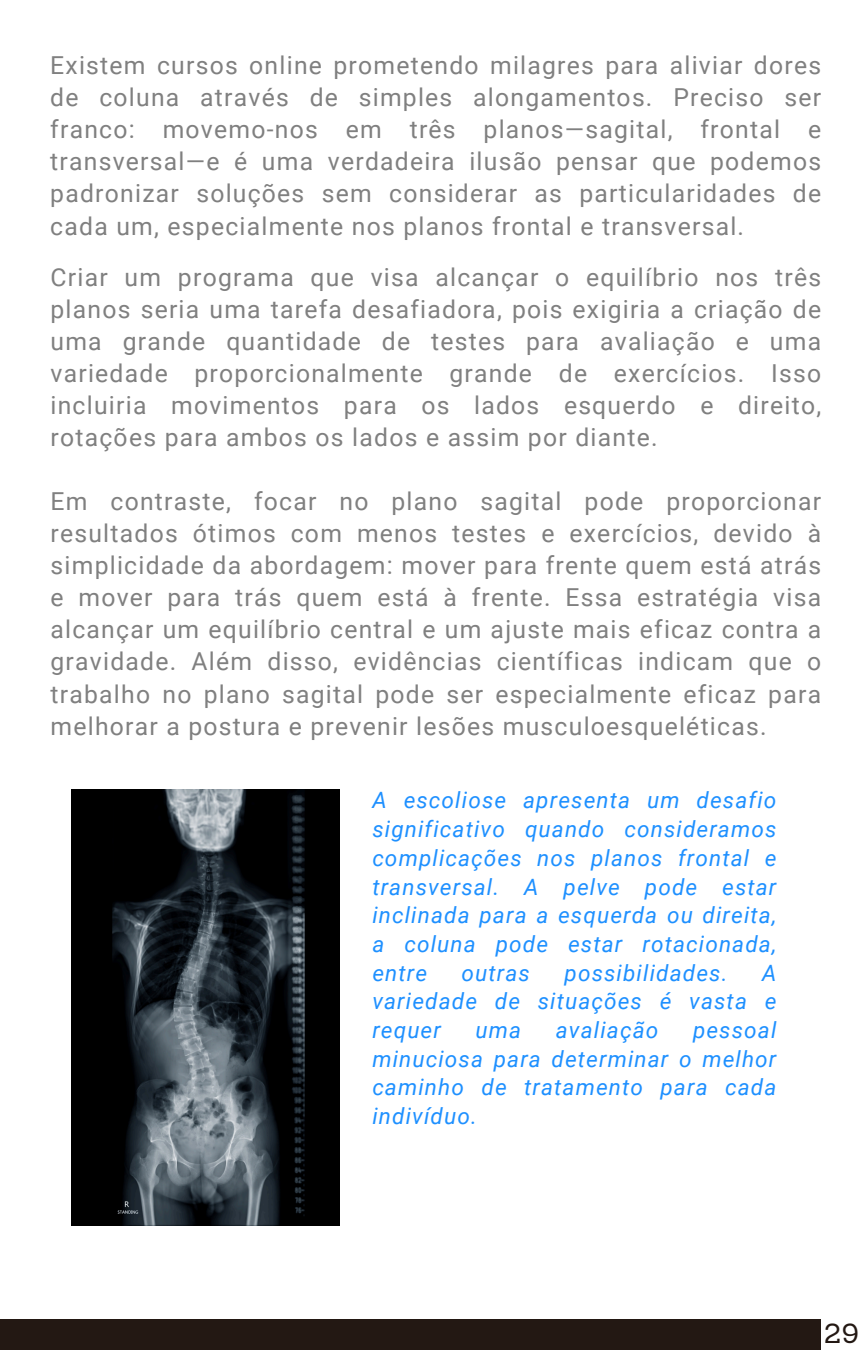
<style>
.page{position:relative;width:864px;height:1350px;background:#fff}
.page>*{position:absolute;margin:0;border:0;box-sizing:border-box;transform-origin:0 0}
.t1{font:27px "Sanchez";color:#231813}
.t2{font:24.75px/31.9px "Roboto";letter-spacing:.05em;color:#808080;text-align:justify}
.t3{font:italic 22.5px/28.8px "Roboto";letter-spacing:.05em;color:#1e90ff;text-align:justify}
</style>
<div class="page">
<img style="left:71px;top:790px;width:269px;height:435px">
<div style="left:0;top:1319px;width:821px;height:31px;background:#231813"></div>
<p class="t2" style="left:50px;top:50px;width:772px">Existem cursos online prometendo milagres para aliviar dores de coluna através de simples alongamentos. Preciso ser franco: movemo-nos em três planos—sagital, frontal e transversal—e é uma verdadeira ilusão pensar que podemos padronizar soluções sem considerar as particularidades de cada um, especialmente nos planos frontal e transversal.</p>
<p class="t2" style="left:51px;top:261px;width:772px">Criar um programa que visa alcançar o equilíbrio nos três planos seria uma tarefa desafiadora, pois exigiria a criação de uma grande quantidade de testes para avaliação e uma variedade proporcionalmente grande de exercícios. Isso incluiria movimentos para os lados esquerdo e direito, rotações para ambos os lados e assim por diante.</p>
<p class="t2" style="left:51px;top:486px;width:772px">Em contraste, focar no plano sagital pode proporcionar resultados ótimos com menos testes e exercícios, devido à simplicidade da abordagem: mover para frente quem está atrás e mover para trás quem está à frente. Essa estratégia visa alcançar um equilíbrio central e um ajuste mais eficaz contra a gravidade. Além disso, evidências científicas indicam que o trabalho no plano sagital pode ser especialmente eficaz para melhorar a postura e prevenir lesões musculoesqueléticas.</p>
<p class="t3" style="left:372px;top:786px;width:406px">A escoliose apresenta um desafio significativo quando consideramos complicações nos planos frontal e transversal. A pelve pode estar inclinada para a esquerda ou direita, a coluna pode estar rotacionada, entre</p>
<p class="t3" style="left:462px;top:958px;width:70px">outras</p>
<p class="t3" style="left:565px;top:958px;width:165px">possibilidades.</p>
<p class="t3" style="left:372px;top:958px;width:406px;text-indent:390px">A variedade de situações é vasta e requer</p>
<p class="t3" style="left:372px;top:1016px;width:406px;text-indent:321px">pessoal minuciosa para determinar o melhor caminho de tratamento para cada indivíduo.</p>
<p class="t3" style="left:476px;top:1016px;width:47px">uma</p>
<p class="t3" style="left:556px;top:1016px;width:104px">avaliação</p>
<p class="t1" style="left:825px;top:1316px;width:36px">29</p>
</div>
